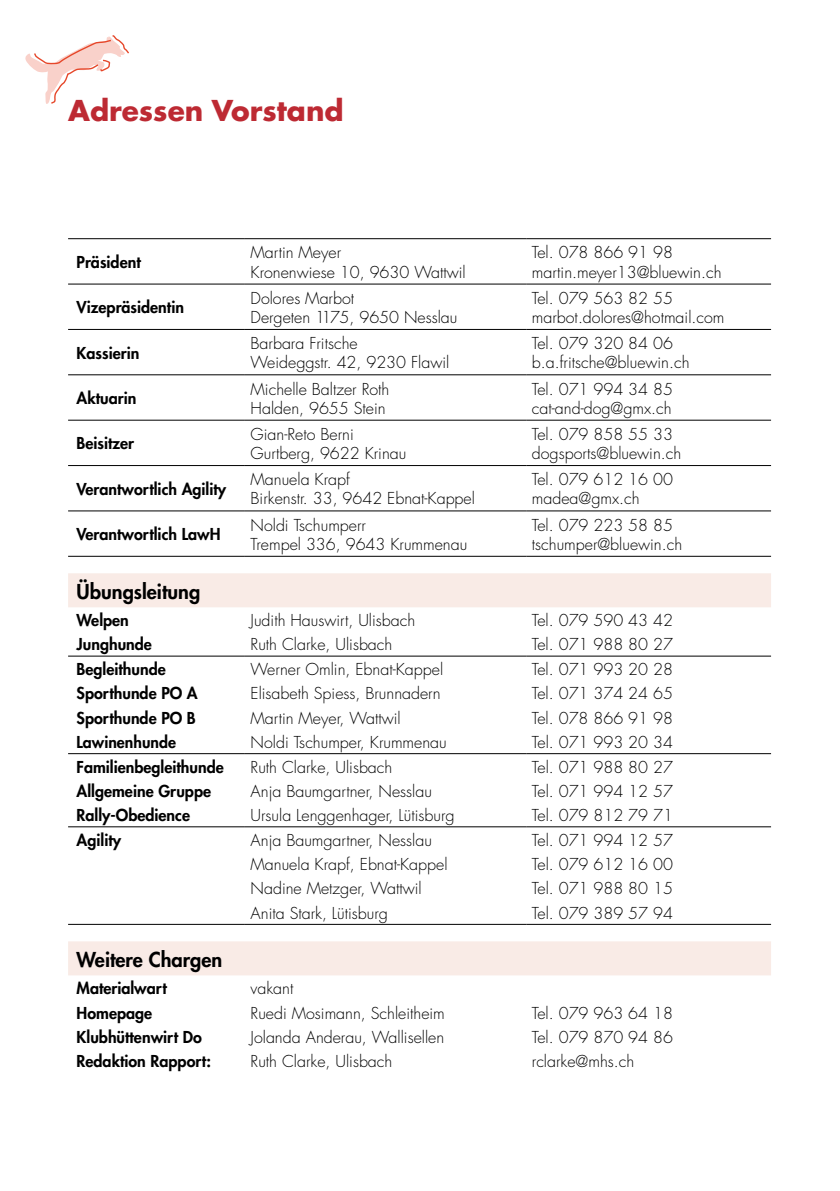
<style>
.page{position:relative;width:840px;height:1191px;background:#fff}
.page>*{position:absolute;margin:0;border:0;box-sizing:border-box;transform-origin:0 0}
.t1{font:700 28px "Futura Std";color:#bd2a33}
.t2{font:800 20px "Futura Std";color:#000}
.t3{font:300 16px/19.2px "Futura Std";color:#000}
.t4{font:800 16px "Futura Std";color:#000}
</style>
<div class="page">
<svg style="left:68px;top:573px;width:702px;height:402px"></svg>
<hr style="left:68px;top:238px;width:177px;height:1px;background:#000">
<hr style="left:245px;top:238px;width:281px;height:1px;background:#000">
<hr style="left:526px;top:238px;width:244px;height:1px;background:#000">
<hr style="left:68px;top:283px;width:177px;height:1px;background:#000">
<hr style="left:245px;top:283px;width:281px;height:1px;background:#000">
<hr style="left:526px;top:283px;width:244px;height:1px;background:#000">
<hr style="left:68px;top:329px;width:177px;height:1px;background:#000">
<hr style="left:245px;top:329px;width:281px;height:1px;background:#000">
<hr style="left:526px;top:329px;width:244px;height:1px;background:#000">
<hr style="left:68px;top:374px;width:177px;height:1px;background:#000">
<hr style="left:245px;top:374px;width:281px;height:1px;background:#000">
<hr style="left:526px;top:374px;width:244px;height:1px;background:#000">
<hr style="left:68px;top:420px;width:177px;height:1px;background:#000">
<hr style="left:245px;top:420px;width:281px;height:1px;background:#000">
<hr style="left:526px;top:420px;width:244px;height:1px;background:#000">
<hr style="left:68px;top:465px;width:177px;height:1px;background:#000">
<hr style="left:245px;top:465px;width:281px;height:1px;background:#000">
<hr style="left:526px;top:465px;width:244px;height:1px;background:#000">
<hr style="left:68px;top:510px;width:177px;height:1px;background:#000">
<hr style="left:245px;top:510px;width:281px;height:1px;background:#000">
<hr style="left:526px;top:510px;width:244px;height:1px;background:#000">
<hr style="left:68px;top:556px;width:177px;height:1px;background:#000">
<hr style="left:245px;top:556px;width:281px;height:1px;background:#000">
<hr style="left:526px;top:556px;width:244px;height:1px;background:#000">
<hr style="left:68px;top:655px;width:177px;height:1px;background:#000">
<hr style="left:245px;top:655px;width:281px;height:1px;background:#000">
<hr style="left:526px;top:655px;width:244px;height:1px;background:#000">
<hr style="left:68px;top:753px;width:177px;height:1px;background:#000">
<hr style="left:245px;top:753px;width:281px;height:1px;background:#000">
<hr style="left:526px;top:753px;width:244px;height:1px;background:#000">
<hr style="left:68px;top:924px;width:177px;height:1px;background:#000">
<hr style="left:245px;top:924px;width:281px;height:1px;background:#000">
<hr style="left:526px;top:924px;width:244px;height:1px;background:#000">
<hr style="left:68px;top:826px;width:177px;height:1px;background:#000">
<hr style="left:245px;top:826px;width:281px;height:1px;background:#000">
<hr style="left:526px;top:826px;width:244px;height:1px;background:#000">
<svg style="left:25px;top:35px;width:104px;height:69px"></svg>
<h1 class="t1" style="left:68px;top:92px;width:277px">Adressen Vorstand</h1>
<p class="t4" style="left:77px;top:252px;width:66px">Präsident</p>
<p class="t3" style="left:250px;top:243px;width:216px">Martin Meyer<br>Kronenwiese 10, 9630 Wattwil</p>
<p class="t3" style="left:531px;top:243px;width:191px">Tel. 078 866 91 98 martin.meyer13@bluewin.ch</p>
<p class="t4" style="left:77px;top:297px;width:109px">Vizepräsidentin</p>
<p class="t3" style="left:250px;top:289px;width:208px">Dolores Marbot<br>Dergeten 1175, 9650 Nesslau</p>
<p class="t3" style="left:531px;top:289px;width:194px">Tel. 079 563 82 55 marbot.dolores@hotmail.com</p>
<p class="t4" style="left:77px;top:343px;width:64px">Kassierin</p>
<p class="t3" style="left:250px;top:334px;width:200px">Barbara Fritsche<br>Weideggstr. 42, 9230 Flawil</p>
<p class="t3" style="left:531px;top:334px;width:159px">Tel. 079 320 84 06 b.a.fritsche@bluewin.ch</p>
<p class="t4" style="left:77px;top:388px;width:61px">Aktuarin</p>
<p class="t3" style="left:250px;top:379px;width:140px">Michelle Baltzer Roth<br>Halden, 9655 Stein</p>
<p class="t3" style="left:531px;top:379px;width:142px">Tel. 071 994 34 85 cat-and-dog@gmx.ch</p>
<p class="t4" style="left:77px;top:433px;width:59px">Beisitzer</p>
<p class="t3" style="left:250px;top:425px;width:157px">Gian-Reto Berni<br>Gurtberg, 9622 Krinau</p>
<p class="t3" style="left:531px;top:425px;width:151px">Tel. 079 858 55 33 dogsports@bluewin.ch</p>
<p class="t4" style="left:77px;top:479px;width:151px">Verantwortlich Agility</p>
<p class="t3" style="left:250px;top:470px;width:226px">Manuela Krapf<br>Birkenstr. 33, 9642 Ebnat-Kappel</p>
<p class="t3" style="left:531px;top:470px;width:142px">Tel. 079 612 16 00 madea@gmx.ch</p>
<p class="t4" style="left:77px;top:524px;width:145px">Verantwortlich LawH</p>
<p class="t3" style="left:250px;top:515px;width:218px">Noldi Tschumperr<br>Trempel 336, 9643 Krummenau</p>
<p class="t3" style="left:531px;top:515px;width:152px">Tel. 079 223 58 85 tschumper@bluewin.ch</p>
<p class="t2" style="left:77px;top:578px;width:125px">Übungsleitung</p>
<p class="t4" style="left:77px;top:610px;width:54px">Welpen</p>
<p class="t3" style="left:250px;top:611px;width:166px">Judith Hauswirt, Ulisbach</p>
<p class="t3" style="left:531px;top:611px;width:142px">Tel. 079 590 43 42</p>
<p class="t4" style="left:77px;top:634px;width:77px">Junghunde</p>
<p class="t3" style="left:250px;top:635px;width:143px">Ruth Clarke, Ulisbach</p>
<p class="t3" style="left:531px;top:635px;width:142px">Tel. 071 988 80 27</p>
<p class="t4" style="left:77px;top:659px;width:91px">Begleithunde</p>
<p class="t3" style="left:250px;top:660px;width:194px">Werner Omlin, Ebnat-Kappel</p>
<p class="t3" style="left:531px;top:660px;width:142px">Tel. 071 993 20 28</p>
<p class="t4" style="left:77px;top:683px;width:123px">Sporthunde PO A</p>
<p class="t3" style="left:250px;top:684px;width:191px">Elisabeth Spiess, Brunnadern</p>
<p class="t3" style="left:531px;top:684px;width:142px">Tel. 071 374 24 65</p>
<p class="t4" style="left:77px;top:707px;width:121px">Sporthunde PO B</p>
<p class="t3" style="left:250px;top:708px;width:152px">Martin Meyer, Wattwil</p>
<p class="t3" style="left:531px;top:708px;width:142px">Tel. 078 866 91 98</p>
<p class="t4" style="left:77px;top:732px;width:101px">Lawinenhunde</p>
<p class="t3" style="left:250px;top:733px;width:198px">Noldi Tschumper, Krummenau</p>
<p class="t3" style="left:531px;top:733px;width:142px">Tel. 071 993 20 34</p>
<p class="t4" style="left:77px;top:756px;width:149px">Familienbegleithunde</p>
<p class="t3" style="left:250px;top:757px;width:143px">Ruth Clarke, Ulisbach</p>
<p class="t3" style="left:531px;top:757px;width:142px">Tel. 071 988 80 27</p>
<p class="t4" style="left:77px;top:781px;width:136px">Allgemeine Gruppe</p>
<p class="t3" style="left:250px;top:782px;width:183px">Anja Baumgartner, Nesslau</p>
<p class="t3" style="left:531px;top:782px;width:142px">Tel. 071 994 12 57</p>
<p class="t4" style="left:77px;top:805px;width:115px">Rally-Obedience</p>
<p class="t3" style="left:250px;top:806px;width:205px">Ursula Lenggenhager, Lütisburg</p>
<p class="t3" style="left:531px;top:806px;width:142px">Tel. 079 812 79 71</p>
<p class="t4" style="left:77px;top:830px;width:46px">Agility</p>
<p class="t3" style="left:250px;top:831px;width:183px">Anja Baumgartner, Nesslau</p>
<p class="t3" style="left:531px;top:831px;width:142px">Tel. 071 994 12 57</p>
<p class="t3" style="left:250px;top:855px;width:198px">Manuela Krapf, Ebnat-Kappel</p>
<p class="t3" style="left:531px;top:855px;width:142px">Tel. 079 612 16 00</p>
<p class="t3" style="left:250px;top:879px;width:172px">Nadine Metzger, Wattwil</p>
<p class="t3" style="left:531px;top:879px;width:142px">Tel. 071 988 80 15</p>
<p class="t3" style="left:250px;top:903px;width:139px">Anita Stark, Lütisburg</p>
<p class="t3" style="left:531px;top:903px;width:142px">Tel. 079 389 57 94</p>
<p class="t2" style="left:77px;top:946px;width:147px">Weitere Chargen</p>
<p class="t4" style="left:77px;top:978px;width:92px">Materialwart</p>
<p class="t3" style="left:250px;top:979px;width:44px">vakant</p>
<p class="t4" style="left:77px;top:1002px;width:77px">Homepage</p>
<p class="t3" style="left:250px;top:1003px;width:196px">Ruedi Mosimann, Schleitheim</p>
<p class="t3" style="left:531px;top:1003px;width:142px">Tel. 079 963 64 18</p>
<p class="t4" style="left:77px;top:1027px;width:127px">Klubhüttenwirt Do</p>
<p class="t3" style="left:250px;top:1028px;width:195px">Jolanda Anderau, Wallisellen</p>
<p class="t3" style="left:531px;top:1028px;width:142px">Tel. 079 870 94 86</p>
<p class="t4" style="left:77px;top:1051px;width:136px">Redaktion Rapport:</p>
<p class="t3" style="left:250px;top:1052px;width:143px">Ruth Clarke, Ulisbach</p>
<p class="t3" style="left:531px;top:1052px;width:104px">rclarke@mhs.ch</p>
</div>
